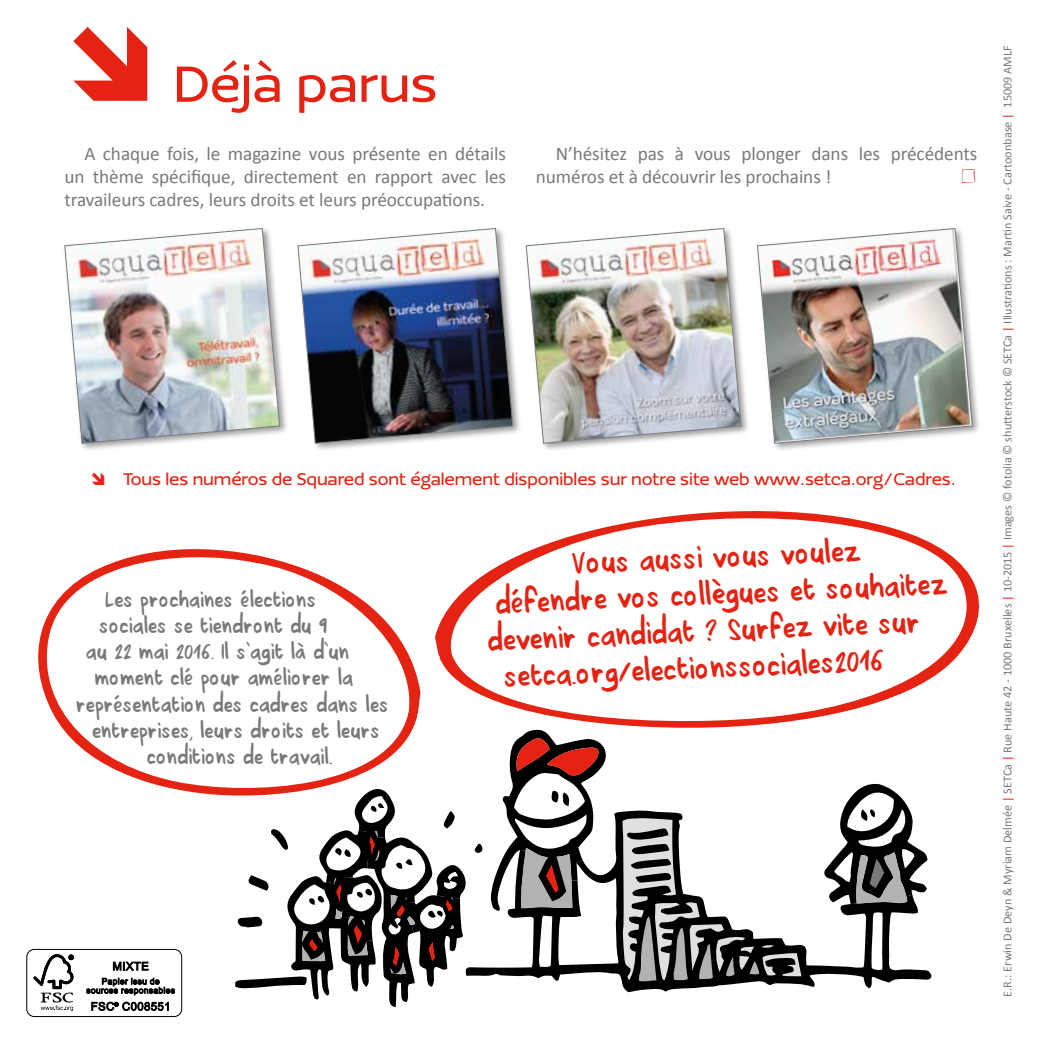
<style>
.page{position:relative;width:1042px;height:1042px;background:#fff}
.page>*{position:absolute;margin:0;border:0;box-sizing:border-box;transform-origin:0 0}
.t1{font:500 52.5px "Ezzo";color:#e42313}
.t2{font:29.75px "ESSV2016 Text";color:#e42313}
.t3{font:21px "ESSV2016 Text";color:#7b7879}
.t4{font:19.25px/23.1px "Calibri";letter-spacing:-.005em;color:#7b7879;text-align:justify}
.t5{font:500 17.5px "Ezzo";letter-spacing:-.005em;color:#e42313}
.t6{font:14px "Alphabits Squared";color:#e42313}
.t7{font:12.25px "Calibri";color:#7b7879}
.s1{color:#e42313}
</style>
<div class="page">
<svg style="left:482px;top:810px;width:449px;height:182px"></svg>
<svg style="left:823px;top:784px;width:104px;height:120px"></svg>
<svg style="left:622px;top:818px;width:179px;height:164px"></svg>
<svg style="left:491px;top:732px;width:118px;height:179px"></svg>
<svg style="left:235px;top:800px;width:247px;height:207px"></svg>
<div style="left:26px;top:949px;width:156px;height:68px;border:1px solid #000;border-radius:8px"></div>
<svg style="left:33px;top:954px;width:41px;height:57px"></svg>
<svg style="left:113px;top:961px;width:36px;height:10px"></svg>
<svg style="left:86px;top:978px;width:89px;height:17px"></svg>
<svg style="left:91px;top:1001px;width:78px;height:10px"></svg>
<div style="left:63px;top:226px;width:226px;height:226px;background:#000;opacity:.4"></div>
<img style="left:64px;top:228px;width:216px;height:216px">
<div style="left:296px;top:226px;width:226px;height:226px;background:#000;opacity:.4"></div>
<img style="left:297px;top:228px;width:216px;height:216px">
<div style="left:524px;top:226px;width:226px;height:226px;background:#000;opacity:.4"></div>
<img style="left:526px;top:228px;width:215px;height:216px">
<div style="left:755px;top:226px;width:226px;height:226px;background:#000;opacity:.4"></div>
<img style="left:757px;top:228px;width:216px;height:216px">
<svg style="left:435px;top:511px;width:544px;height:221px"></svg>
<svg style="left:38px;top:549px;width:382px;height:251px"></svg>
<h1 class="t1" style="left:174px;top:51px;width:265px">Déjà parus</h1>
<p class="t4" style="left:64px;top:142px;width:443px;text-indent:20px">A chaque fois, le magazine vous présente en détails un thème spécifique, directement en rapport avec les travaileurs cadres, leurs droits et leurs préoccupations.</p>
<p class="t4" style="left:536px;top:142px;width:443px;text-indent:20px">N’hésitez pas à vous plonger dans les précédents numéros et à découvrir les prochains !</p>
<p class="t6" style="left:962px;top:167px;width:17px">%</p>
<p class="t5" style="left:123px;top:468px;width:834px">Tous les numéros de Squared sont également disponibles sur notre site web www.setca.org/Cadres.</p>
<p class="t3" style="left:106px;top:582px;width:213px">Les prochaines élections</p>
<p class="t3" style="left:100px;top:609px;width:230px">sociales se tiendront du 9</p>
<p class="t3" style="left:87px;top:635px;width:265px">au 22 mai 2016. Il s’agit là d’un</p>
<p class="t3" style="left:95px;top:661px;width:260px">moment clé pour améliorer la</p>
<p class="t3" style="left:77px;top:687px;width:314px">représentation des cadres dans les</p>
<p class="t3" style="left:93px;top:714px;width:289px">entreprises, leurs droits et leurs</p>
<p class="t3" style="left:147px;top:740px;width:187px">conditions de travail.</p>
<h2 class="t2" style="left:572px;top:538px;width:291px;rotate:-2deg">Vous aussi vous voulez</h2>
<h2 class="t2" style="left:495px;top:578px;width:454px;rotate:-2deg">défendre vos collègues et souhaitez</h2>
<h2 class="t2" style="left:487px;top:615px;width:434px;rotate:-2deg">devenir candidat ? Surfez vite sur</h2>
<h2 class="t2" style="left:504px;top:651px;width:382px;rotate:-2deg">setca.org/electionssociales2016</h2>
<p class="t7" style="left:999px;top:108px;width:64px;rotate:-90deg">15009 AMLF</p>
<p class="t7" style="left:999px;top:996px;width:885px;rotate:-90deg">E.R.: Erwin De Deyn &amp; Myriam Delmée <span class="s1">|</span> SETCa <span class="s1">|</span> Rue Haute 42 - 1000 Bruxelles <span class="s1">|</span> 10-2015 <span class="s1">|</span> Images © fotolia © shutterstock © SETCa <span class="s1">|</span> Illustrations : Martin Saive - Cartoonbase <span class="s1">|</span></p>
</div>
